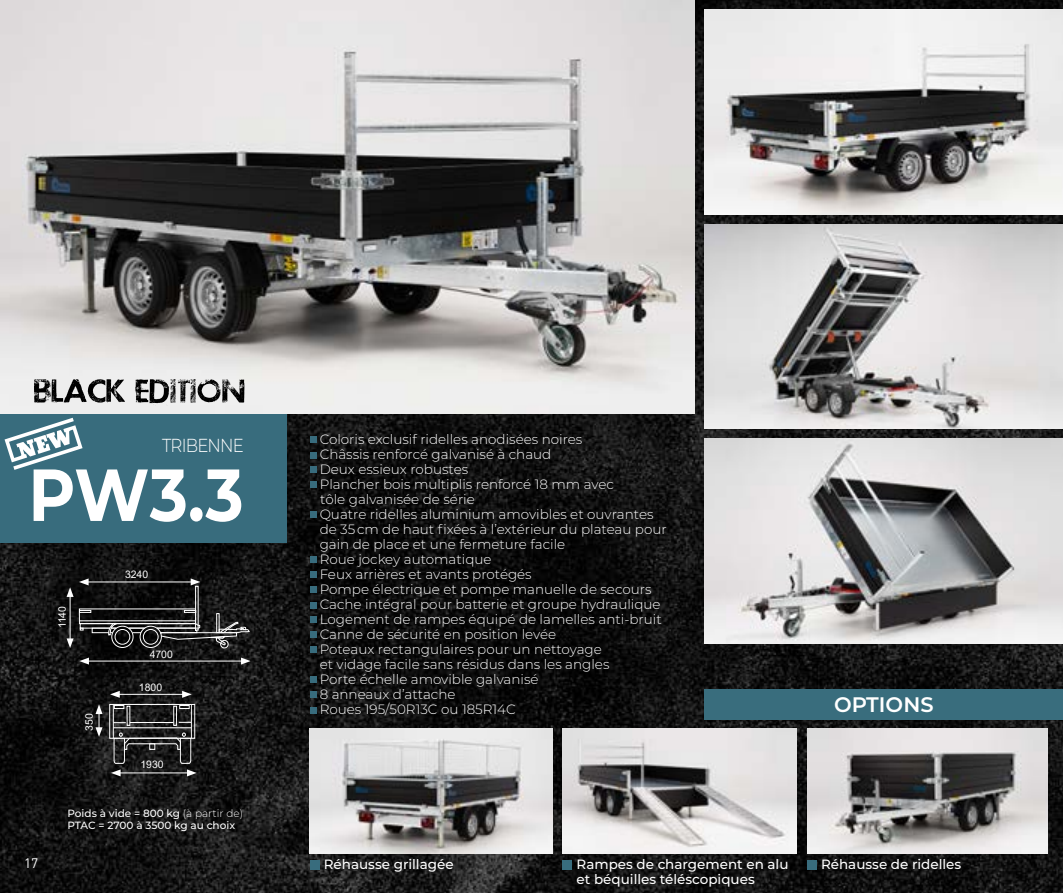
<style>
.page{position:relative;width:1063px;height:893px;background:#fff}
.page>*{position:absolute;margin:0;border:0;box-sizing:border-box;transform-origin:0 0}
.t1{font:700 73.5px "Montserrat";color:#fff;scale:.88 1}
.t2{font:600 21px "Montserrat";color:#fff}
.t3{font:300 18.75px "Montserrat";letter-spacing:-.05em;color:#fff;scale:.88 1}
.t4{font:300 13.5px/15px "Montserrat";color:#fff}
.t5{font:500 13.5px "Montserrat";color:#fff}
.t6{font:13.5px "DIN";color:#fff}
.t7{font:500 10.5px/12.6px "Montserrat";color:#fff}
.t8{font:10.5px "Arial";color:#fff}
.s1{font-weight:300}
</style>
<div class="page">
<img style="left:0;top:0;width:1063px;height:893px">
<img style="left:807px;top:729px;width:241px;height:125px">
<img style="left:563px;top:729px;width:234px;height:124px">
<img style="left:310px;top:729px;width:243px;height:125px">
<img style="left:0;top:0;width:694px;height:414px">
<img style="left:704px;top:10px;width:359px;height:204px">
<img style="left:704px;top:224px;width:359px;height:205px">
<img style="left:704px;top:439px;width:359px;height:204px">
<div style="left:0;top:414px;width:287px;height:128px;background:#386c7d"></div>
<div style="left:705px;top:688px;width:358px;height:31px;background:#396d7d"></div>
<div style="left:310px;top:860px;width:10px;height:10px;background:#386c7d"></div>
<div style="left:807px;top:860px;width:10px;height:10px;background:#386c7d"></div>
<div style="left:563px;top:860px;width:9px;height:10px;background:#386c7d"></div>
<div style="left:310px;top:436px;width:6px;height:7px;background:#386c7d"></div>
<div style="left:310px;top:452px;width:6px;height:7px;background:#386c7d"></div>
<div style="left:310px;top:466px;width:6px;height:7px;background:#386c7d"></div>
<div style="left:310px;top:481px;width:6px;height:7px;background:#386c7d"></div>
<div style="left:310px;top:511px;width:6px;height:7px;background:#386c7d"></div>
<div style="left:310px;top:556px;width:6px;height:7px;background:#386c7d"></div>
<div style="left:310px;top:571px;width:6px;height:7px;background:#386c7d"></div>
<div style="left:310px;top:586px;width:6px;height:7px;background:#386c7d"></div>
<div style="left:310px;top:602px;width:6px;height:7px;background:#386c7d"></div>
<div style="left:310px;top:616px;width:6px;height:7px;background:#386c7d"></div>
<div style="left:310px;top:631px;width:6px;height:7px;background:#386c7d"></div>
<div style="left:310px;top:646px;width:6px;height:7px;background:#386c7d"></div>
<div style="left:310px;top:676px;width:6px;height:7px;background:#386c7d"></div>
<div style="left:310px;top:691px;width:6px;height:7px;background:#386c7d"></div>
<div style="left:310px;top:707px;width:6px;height:7px;background:#386c7d"></div>
<svg style="left:34px;top:379px;width:210px;height:26px;background:#919191"></svg>
<svg style="left:5px;top:418px;width:78px;height:52px"></svg>
<div style="left:195px;top:586px;width:3px;height:44px;border:1px solid #fff"></div>
<hr style="left:86px;top:581px;width:107px;height:1px;background:#fff">
<svg style="left:191px;top:578px;width:9px;height:7px"></svg>
<hr style="left:87px;top:661px;width:156px;height:1px;background:#fff">
<svg style="left:79px;top:658px;width:10px;height:7px"></svg>
<svg style="left:241px;top:658px;width:10px;height:7px"></svg>
<hr style="left:70px;top:595px;width:1px;height:46px;background:#fff">
<svg style="left:67px;top:608px;width:182px;height:40px;background:#3a3a3a"></svg>
<svg style="left:67px;top:578px;width:22px;height:19px"></svg>
<div style="left:109px;top:704px;width:86px;height:35px;border:1px solid #fff"></div>
<div style="left:114px;top:705px;width:10px;height:4px;border:1px solid #fff"></div>
<div style="left:179px;top:705px;width:11px;height:4px;border:1px solid #fff"></div>
<div style="left:173px;top:706px;width:4px;height:20px;border:1px solid #fff"></div>
<hr style="left:113px;top:704px;width:1px;height:34px;background:#fff">
<hr style="left:191px;top:704px;width:1px;height:34px;background:#fff">
<hr style="left:113px;top:727px;width:78px;height:1px;background:#fff">
<svg style="left:179px;top:722px;width:12px;height:1px"></svg>
<hr style="left:130px;top:722px;width:43px;height:1px;background:#fff">
<svg style="left:113px;top:722px;width:13px;height:1px"></svg>
<hr style="left:117px;top:694px;width:67px;height:1px;background:#fff">
<svg style="left:110px;top:691px;width:10px;height:7px"></svg>
<svg style="left:182px;top:691px;width:10px;height:7px"></svg>
<svg style="left:111px;top:733px;width:86px;height:43px;background:#363636"></svg>
<svg style="left:96px;top:704px;width:7px;height:33px"></svg>
<h3 class="t3" style="left:162px;top:433px;width:94px">TRIBENNE</h3>
<h1 class="t1" style="left:28px;top:442px;width:246px">PW3.3</h1>
<p class="t8" style="left:55px;top:628px;width:24px;rotate:-90deg">1140</p>
<p class="t8" style="left:82px;top:731px;width:19px;rotate:-90deg">350</p>
<p class="t8" style="left:125px;top:567px;width:25px">3240</p>
<p class="t8" style="left:150px;top:647px;width:25px">4700</p>
<p class="t8" style="left:139px;top:680px;width:25px">1800</p>
<p class="t8" style="left:140px;top:757px;width:25px">1930</p>
<p class="t6" style="left:24px;top:855px;width:16px">17</p>
<p class="t7" style="left:67px;top:806px;width:177px">Poids à vide = 800 kg <span class="s1">(à partir de)<br></span>PTAC = 2700 à 3500 kg au choix</p>
<p class="t4" style="left:320px;top:431px;width:349px">Coloris exclusif ridelles anodisées noires<br>Châssis renforcé galvanisé à chaud<br>Deux essieux robustes<br>Plancher bois multiplis renforcé 18 mm avec<br>tôle galvanisée de série<br>Quatre ridelles aluminium amovibles et ouvrantes de 35 cm de haut fixées à l’extérieur du plateau pour gain de place et une fermeture facile<br>Roue jockey automatique<br>Feux arrières et avants protégés<br>Pompe électrique et pompe manuelle de secours Cache intégral pour batterie et groupe hydraulique Logement de rampes équipé de lamelles anti-bruit Canne de sécurité en position levée<br>Poteaux rectangulaires pour un nettoyage<br>et vidage facile sans résidus dans les angles<br>Porte échelle amovible galvanisé<br>8 anneaux d’attache<br>Roues 195/50R13C ou 185R14C</p>
<h2 class="t2" style="left:834px;top:689px;width:101px">OPTIONS</h2>
<p class="t5" style="left:324px;top:855px;width:131px">Réhausse grillagée</p>
<p class="t5" style="left:577px;top:855px;width:213px">Rampes de chargement en alu</p>
<p class="t5" style="left:821px;top:855px;width:142px">Réhausse de ridelles</p>
<p class="t5" style="left:577px;top:870px;width:180px">et béquilles téléscopiques</p>
</div>
